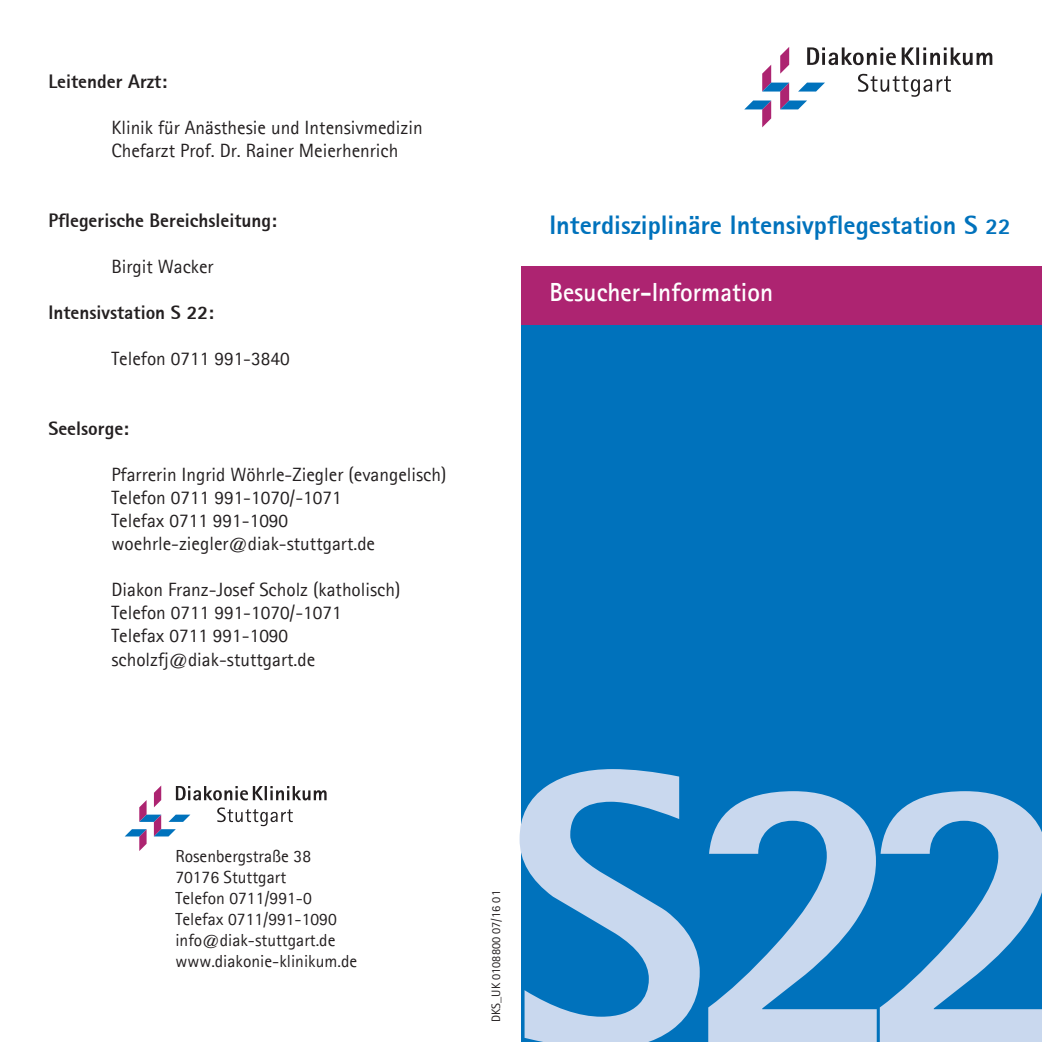
<style>
.page{position:relative;width:1042px;height:1042px;background:#fff}
.page>*{position:absolute;margin:0;border:0;box-sizing:border-box;transform-origin:0 0}
.t1{font:800 393.4px "Agfa Rotis Sans Serif";color:#c9d8ee}
.t2{font:800 26.25px "Agfa Rotis Sans Serif";color:#0072bc}
.t3{font:700 26.25px "Agfa Rotis Sans Serif";color:#fff;scale:.96 1}
.t4{font:19.25px/23.1px "Agfa Rotis Sans Serif";color:#231f20}
.t5{font:800 19.25px "Agfa Rotis Sans Serif";color:#231f20}
.t6{font:17.5px/21px "Agfa Rotis Sans Serif";color:#231f20}
.t7{font:12.25px "Agfa Rotis Sans Serif";color:#231f20}
.s1{font-size:22.75px}
</style>
<div class="page">
<div style="left:521px;top:324px;width:521px;height:718px;background:#0072bc"></div>
<div style="left:521px;top:266px;width:521px;height:58px;background:#ad2471"></div>
<svg style="left:744px;top:47px;width:248px;height:80px"></svg>
<svg style="left:125px;top:785px;width:202px;height:66px"></svg>
<p class="t5" style="left:48px;top:69px;width:120px">Leitender Arzt:</p>
<p class="t4" style="left:111px;top:116px;width:313px">Klinik für Anästhesie und Intensivmedizin<br>Chefarzt Prof. Dr. Rainer Meierhenrich</p>
<p class="t5" style="left:48px;top:208px;width:230px">Pflegerische Bereichsleitung:</p>
<p class="t4" style="left:111px;top:254px;width:104px">Birgit Wacker</p>
<p class="t5" style="left:48px;top:300px;width:167px">Intensivstation S 22:</p>
<p class="t4" style="left:111px;top:347px;width:180px">Telefon 0711 991-3840</p>
<p class="t5" style="left:48px;top:416px;width:82px">Seelsorge:</p>
<p class="t4" style="left:111px;top:462px;width:337px">Pfarrerin Ingrid Wöhrle-Ziegler (evangelisch)<br>Telefon 0711 991-1070/-1071<br>Telefax 0711 991-1090 woehrle-ziegler@diak-stuttgart.de</p>
<p class="t4" style="left:111px;top:578px;width:291px">Diakon Franz-Josef Scholz (katholisch)<br>Telefon 0711 991-1070/-1071<br>Telefax 0711 991-1090 scholzfj@diak-stuttgart.de</p>
<p class="t6" style="left:175px;top:845px;width:183px">Rosenbergstraße 38<br>70176 Stuttgart<br>Telefon 0711/991-0<br>Telefax 0711/991-1090 info@diak-stuttgart.de www.diakonie-klinikum.de</p>
<h2 class="t2" style="left:549px;top:209px;width:463px">Interdisziplinäre Intensivpflegestation S <span class="s1">22</span></h2>
<h2 class="t3" style="left:549px;top:276px;width:234px">Besucher-Information</h2>
<p class="t7" style="left:489px;top:1022px;width:133px;rotate:-90deg">DKS_UK 0108800 07/16 01</p>
<h1 class="t1" style="left:506px;top:661px;width:575px">S22</h1>
</div>
